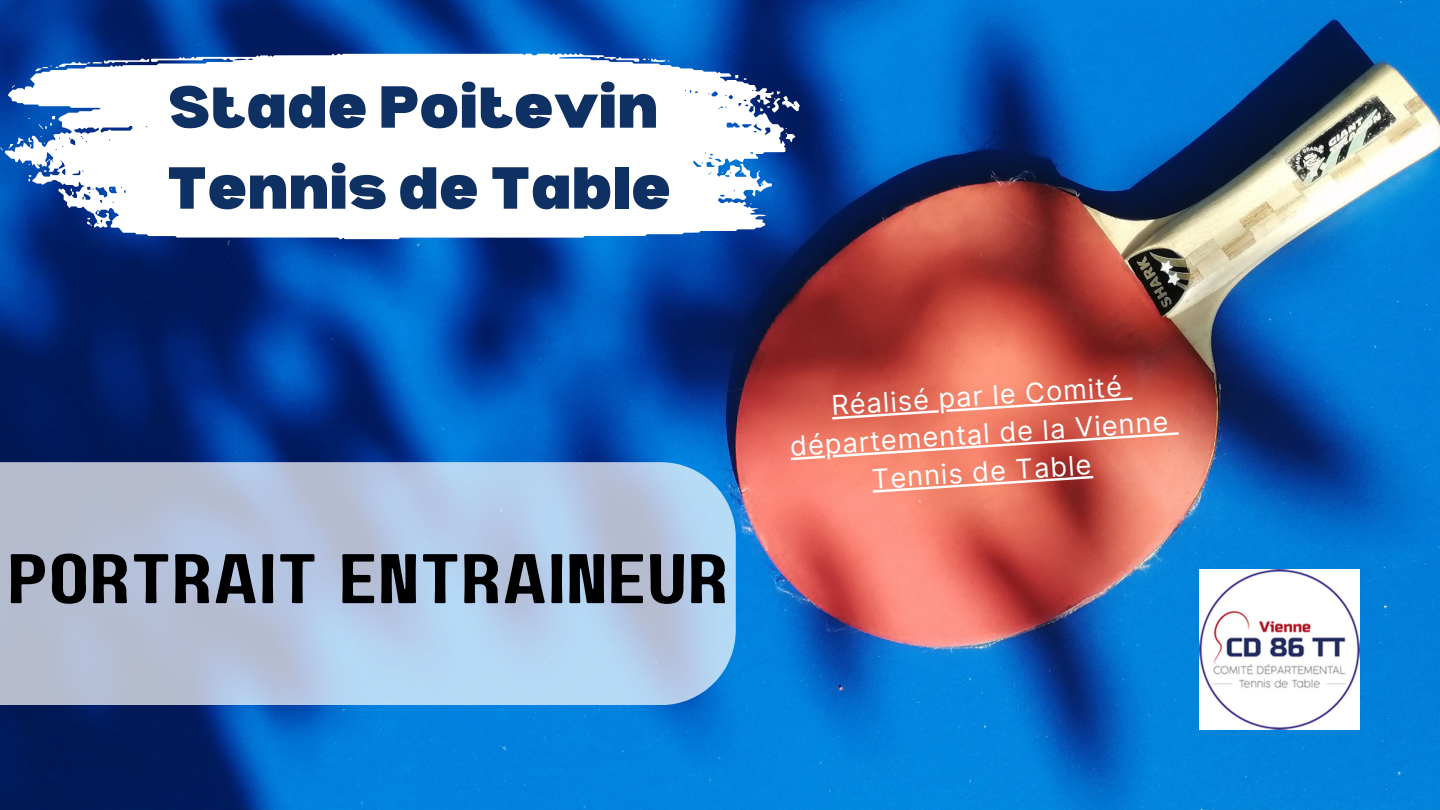
<style>
.page{position:relative;width:1440px;height:810px;background:#fff}
.page>*{position:absolute;margin:0;border:0;box-sizing:border-box;transform-origin:0 0}
.t1{font:70px "Paalalabas Display Wide BETA";color:#000}
.t2{font:900 58px "Bernoru";color:#0f3062}
.t3{font:27.1px "Inter";color:#fff}
</style>
<div class="page">
<img style="left:0;top:0;width:1440px;height:810px">
<svg style="left:5px;top:53px;width:780px;height:187px"></svg>
<svg style="left:70px;top:188px;width:4px;height:7px"></svg>
<svg style="left:28px;top:175px;width:4px;height:7px"></svg>
<svg style="left:604px;top:57px;width:65px;height:5px"></svg>
<svg style="left:35px;top:58px;width:114px;height:13px"></svg>
<svg style="left:11px;top:85px;width:4px;height:3px"></svg>
<svg style="left:757px;top:91px;width:43px;height:22px"></svg>
<svg style="left:39px;top:116px;width:16px;height:14px"></svg>
<svg style="left:785px;top:128px;width:11px;height:14px"></svg>
<svg style="left:40px;top:136px;width:5px;height:8px"></svg>
<svg style="left:0;top:137px;width:33px;height:14px"></svg>
<svg style="left:87px;top:211px;width:12px;height:16px"></svg>
<svg style="left:832px;top:397px;width:301px;height:23px"></svg>
<svg style="left:791px;top:432px;width:388px;height:28px"></svg>
<svg style="left:873px;top:476px;width:220px;height:17px"></svg>
<svg style="left:0;top:462px;width:736px;height:243px"></svg>
<img style="left:1199px;top:569px;width:160px;height:160px">
<p class="t2" style="left:168px;top:74px;width:491px">Stade Poitevin</p>
<p class="t2" style="left:167px;top:155px;width:506px">Tennis de Table</p>
<p class="t1" style="left:7px;top:550px;width:723px">PORTRAIT ENTRAÎNEUR</p>
<p class="t3" style="left:830px;top:390px;width:293px;rotate:-4deg">Réalisé par le Comité</p>
<p class="t3" style="left:789px;top:431px;width:380px;rotate:-4deg">départemental de la Vienne</p>
<p class="t3" style="left:871px;top:463px;width:221px;rotate:-4deg">Tennis de Table</p>
</div>
